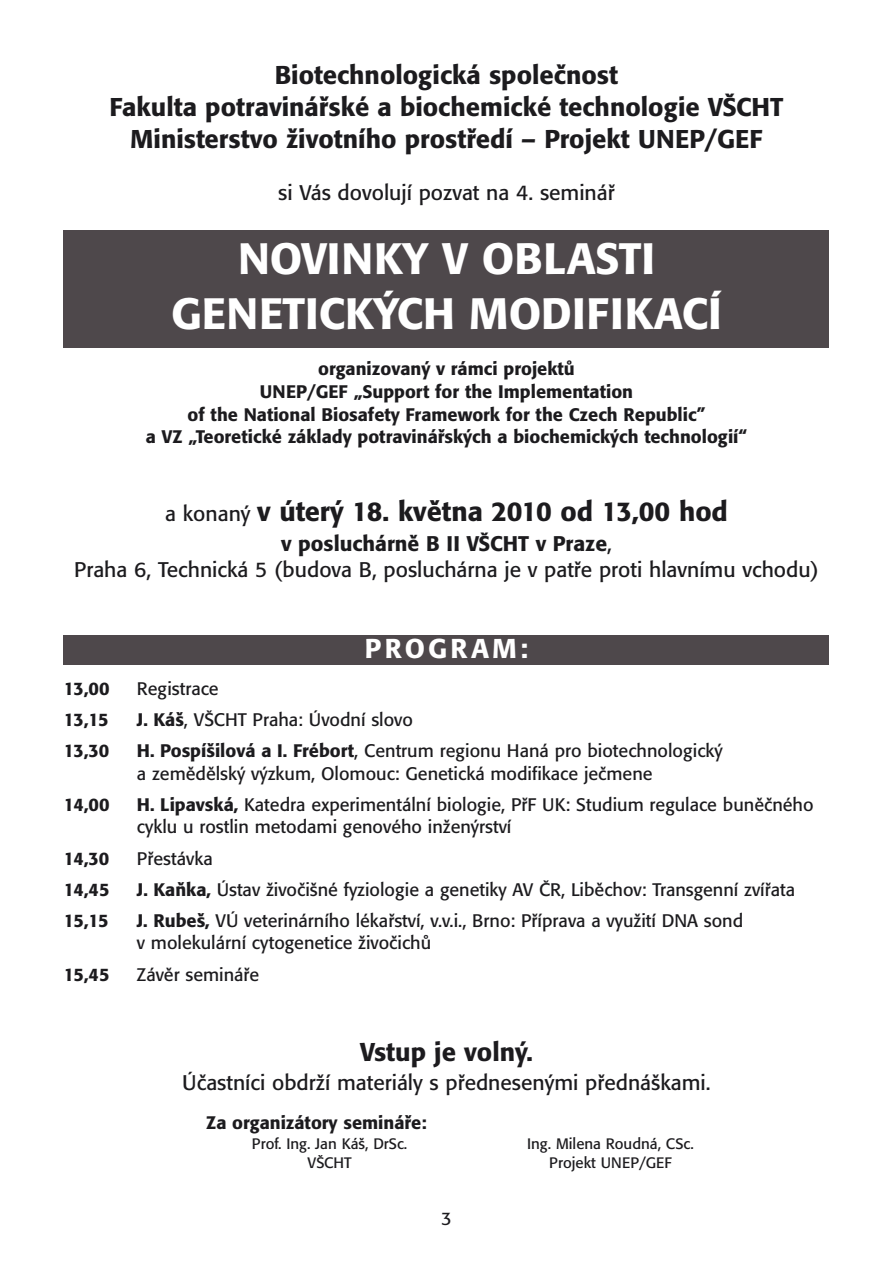
<style>
.page{position:relative;width:893px;height:1263px;background:#fff}
.page>*{position:absolute;margin:0;border:0;box-sizing:border-box;transform-origin:0 0}
.t1{font:500 43.5px/54.8px "Formata CE";color:#fff;text-align:center}
.t2{font:500 27px "Formata CE";color:#1c1b1e}
.t3{font:500 27px "Formata CE";letter-spacing:.115em;color:#fff}
.t4{font:500 25.5px/32.1px "Formata CE";color:#1c1b1e;text-align:center}
.t5{font:21px/26.4px "Formata CE";color:#1c1b1e;text-align:center}
.t6{font:18px/22.6px "Formata CE";color:#1c1b1e}
.t7{font:500 18px/22.6px "Formata CE";color:#1c1b1e;text-align:center}
.t8{font:15px/18.9px "Formata CE";color:#1c1b1e;text-align:center}
.s1{font-weight:400;font-size:21px}
.s2{font-weight:500}
</style>
<div class="page">
<div style="left:64px;top:231px;width:765px;height:117px;background:#4e484b"></div>
<div style="left:64px;top:636px;width:765px;height:29px;background:#4e484b"></div>
<h3 class="t4" style="left:110px;top:61px;width:675px">Biotechnologická společnost<br>Fakulta potravinářské a biochemické technologie VŠCHT<br>Ministerstvo životního prostředí – Projekt UNEP/GEF</h3>
<p class="t5" style="left:278px;top:181px;width:338px">si Vás dovolují pozvat na 4. seminář</p>
<h1 class="t1" style="left:171px;top:235px;width:552px">NOVINKY V OBLASTI<br>GENETICKÝCH MODIFIKACÍ</h1>
<p class="t7" style="left:146px;top:359px;width:603px">organizovaný v rámci projektů<br>UNEP/GEF „Support for the Implementation<br>of the National Biosafety Framework for the Czech Republic”<br>a VZ „Teoretické základy potravinářských a biochemických technologií“</p>
<h2 class="t2" style="left:165px;top:500px;width:564px"><span class="s1">a konaný</span> v úterý 18. května 2010 od 13,00 hod</h2>
<p class="t5" style="left:74px;top:532px;width:746px"><span class="s2">v posluchárně B II VŠCHT v Praze</span>,<br>Praha 6, Technická 5 (budova B, posluchárna je v patře proti hlavnímu vchodu)</p>
<h2 class="t3" style="left:365px;top:636px;width:165px">PROGRAM:</h2>
<p class="t7" style="left:64px;top:678px;width:47px">13,00</p>
<p class="t6" style="left:137px;top:678px;width:83px">Registrace</p>
<p class="t7" style="left:64px;top:709px;width:46px">13,15</p>
<p class="t6" style="left:137px;top:709px;width:277px"><span class="s2">J. Káš</span>, VŠCHT Praha: Úvodní slovo</p>
<p class="t7" style="left:64px;top:741px;width:47px">13,30</p>
<p class="t6" style="left:137px;top:741px;width:587px"><span class="s2">H. Pospíšilová a I. Frébort</span>, Centrum regionu Haná pro biotechnologický a zemědělský výzkum, Olomouc: Genetická modifikace ječmene</p>
<p class="t7" style="left:64px;top:794px;width:47px">14,00</p>
<p class="t6" style="left:137px;top:794px;width:678px"><span class="s2">H. Lipavská,</span> Katedra experimentální biologie, PřF UK: Studium regulace buněčného cyklu u rostlin metodami genového inženýrství</p>
<p class="t7" style="left:64px;top:848px;width:47px">14,30</p>
<p class="t6" style="left:137px;top:848px;width:77px">Přestávka</p>
<p class="t7" style="left:64px;top:879px;width:47px">14,45</p>
<p class="t6" style="left:137px;top:879px;width:660px"><span class="s2">J. Kaňka,</span> Ústav živočišné fyziologie a genetiky AV ČR, Liběchov: Transgenní zvířata</p>
<p class="t7" style="left:64px;top:910px;width:46px">15,15</p>
<p class="t6" style="left:137px;top:910px;width:608px"><span class="s2">J. Rubeš,</span> VÚ veterinárního lékařství, v.v.i., Brno: Příprava a využití DNA sond v molekulární cytogenetice živočichů</p>
<p class="t7" style="left:64px;top:964px;width:47px">15,45</p>
<p class="t6" style="left:137px;top:964px;width:124px">Závěr semináře</p>
<h3 class="t4" style="left:360px;top:1038px;width:174px">Vstup je volný.</h3>
<p class="t5" style="left:182px;top:1071px;width:530px">Účastníci obdrží materiály s přednesenými přednáškami.</p>
<p class="t7" style="left:206px;top:1112px;width:222px">Za organizátory semináře:</p>
<p class="t8" style="left:252px;top:1135px;width:157px">Prof. Ing. Jan Káš, DrSc.<br>VŠCHT</p>
<p class="t8" style="left:527px;top:1135px;width:168px">Ing. Milena Roudná, CSc.<br>Projekt UNEP/GEF</p>
<p class="t6" style="left:441px;top:1209px;width:12px">3</p>
</div>
